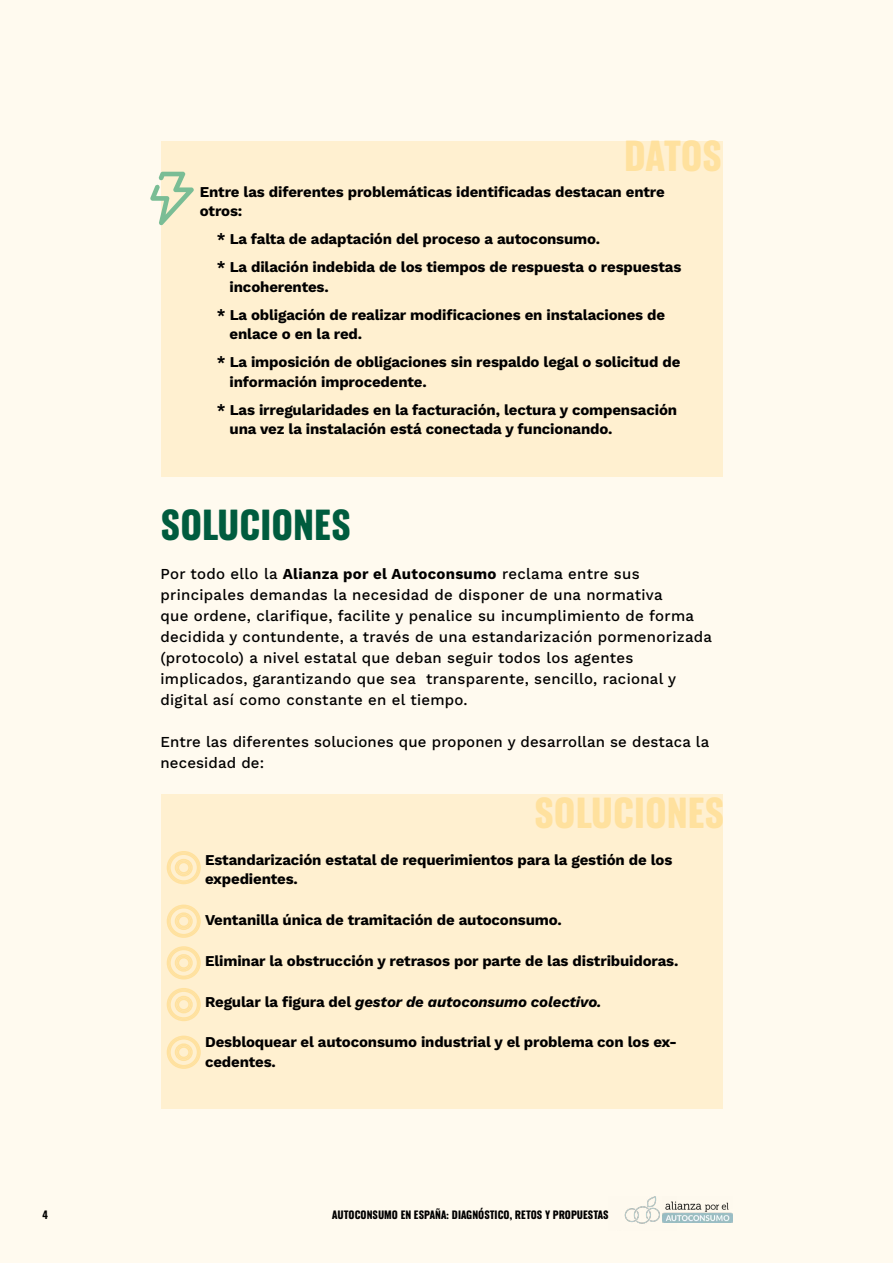
<style>
.page{position:relative;width:893px;height:1263px;background:#fffaef}
.page>*{position:absolute;margin:0;border:0;box-sizing:border-box;transform-origin:0 0}
.t1{font:37.5px "Zodiac Sans Bulgarian";color:#ffe19e}
.t2{font:37.5px "Zodiac Sans Bulgarian";color:#005c3e}
.t3{font:500 15.15px/21px "Work Sans";letter-spacing:.02em;color:#000}
.t4{font:700 15px/28px "Work Sans";letter-spacing:-.01em;color:#000}
.t5{font:italic 700 15px "Work Sans";letter-spacing:-.01em;color:#000}
.t6{font:10.5px "Zodiac Sans Bulgarian";color:#000}
.s1{font-weight:700}
.s2{font-style:normal}
</style>
<div class="page">
<img style="left:677px;top:1202px;width:55px;height:20px">
<img style="left:624px;top:1196px;width:53px;height:28px">
<div style="left:161px;top:141px;width:562px;height:335px;background:#fff0d0"></div>
<div style="left:161px;top:794px;width:562px;height:314px;background:#fff0d0"></div>
<svg style="left:150px;top:172px;width:44px;height:53px"></svg>
<svg style="left:166px;top:851px;width:35px;height:34px"></svg>
<svg style="left:166px;top:904px;width:35px;height:34px"></svg>
<svg style="left:166px;top:946px;width:35px;height:34px"></svg>
<svg style="left:166px;top:988px;width:35px;height:33px"></svg>
<svg style="left:166px;top:1035px;width:35px;height:34px"></svg>
<h1 class="t1" style="left:624px;top:136px;width:99px">DATOS</h1>
<p class="t4" style="left:200px;top:181px;width:466px;line-height:19.5px">Entre las diferentes problemáticas identificadas destacan entre otros:</p>
<p class="t4" style="left:217px;top:225px;width:466px">* La falta de adaptación del proceso a autoconsumo.<br>* La dilación indebida de los tiempos de respuesta o respuestas</p>
<p class="t4" style="left:217px;top:272px;width:450px;text-indent:13px">incoherentes.<br>* La obligación de realizar modificaciones en instalaciones de</p>
<p class="t4" style="left:217px;top:320px;width:465px;text-indent:13px">enlace o en la red.<br>* La imposición de obligaciones sin respaldo legal o solicitud de</p>
<p class="t4" style="left:217px;top:367px;width:462px;text-indent:13px">información improcedente.<br>* Las irregularidades en la facturación, lectura y compensación</p>
<p class="t4" style="left:230px;top:415px;width:384px">una vez la instalación está conectada y funcionando.</p>
<h1 class="t2" style="left:161px;top:505px;width:191px">SOLUCIONES</h1>
<p class="t3" style="left:161px;top:563px;width:553px">Por todo ello la <span class="s1">Alianza por el Autoconsumo</span> reclama entre sus principales demandas la necesidad de disponer de una normativa<br>que ordene, clarifique, facilite y penalice su incumplimiento de forma decidida y contundente, a través de una estandarización pormenorizada (protocolo) a nivel estatal que deban seguir todos los agentes implicados, garantizando que sea transparente, sencillo, racional y digital así como constante en el tiempo.</p>
<p class="t3" style="left:161px;top:731px;width:550px">Entre las diferentes soluciones que proponen y desarrollan se destaca la necesidad de:</p>
<h1 class="t1" style="left:535px;top:793px;width:191px">SOLUCIONES</h1>
<p class="t4" style="left:205px;top:849px;width:469px;line-height:19.5px">Estandarización estatal de requerimientos para la gestión de los expedientes.</p>
<p class="t4" style="left:205px;top:905px;width:358px">Ventanilla única de tramitación de autoconsumo.</p>
<p class="t4" style="left:205px;top:946px;width:475px">Eliminar la obstrucción y retrasos por parte de las distribuidoras.</p>
<p class="t5" style="left:205px;top:990px;width:398px"><span class="s2">Regular la figura del</span> gestor de autoconsumo colectivo.</p>
<p class="t4" style="left:205px;top:1032px;width:474px;line-height:19.5px">Desbloquear el autoconsumo industrial y el problema con los ex&shy;cedentes.</p>
<p class="t6" style="left:43px;top:1209px;width:7px">4</p>
<p class="t6" style="left:332px;top:1209px;width:278px">AUTOCONSUMO EN ESPAÑA: DIAGNÓSTICO, RETOS Y PROPUESTAS</p>
</div>
